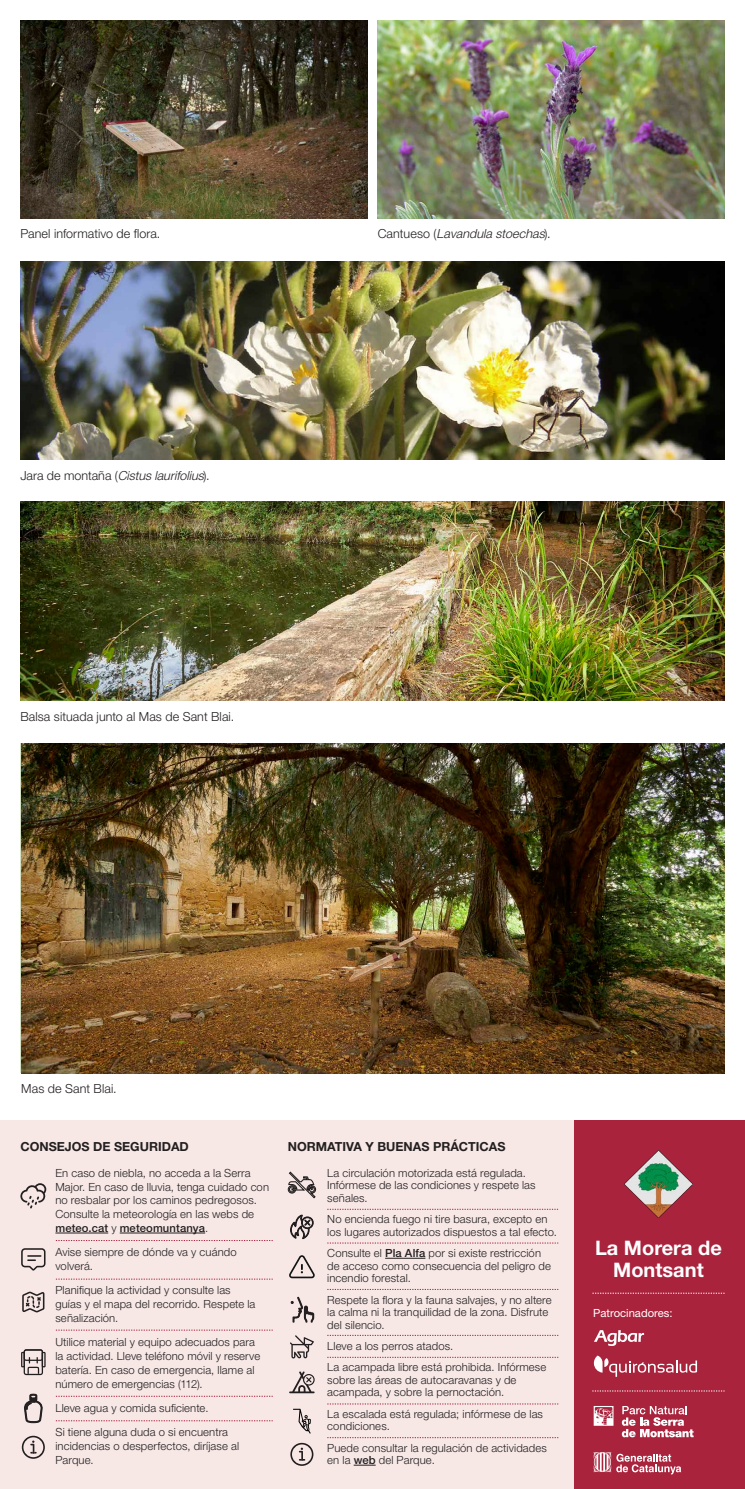
<style>
.page{position:relative;width:745px;height:1489px;background:#fff}
.page>*{position:absolute;margin:0;border:0;box-sizing:border-box;transform-origin:0 0}
.t1{font:700 20px/22.5px "Helvetica Neue LT Std";color:#fff;text-align:center}
.t2{font:300 12.5px "Helvetica Neue LT Std";letter-spacing:.005em;color:#231f20}
.t3{font:italic 300 12.5px "Helvetica Neue LT Std";color:#231f20}
.h3_consells_i_normativa{font:700 12.5px "Helvetica Neue LT Std";color:#231f20}
.t4{font:300 11.25px/13.8px "Helvetica Neue LT Std";letter-spacing:.01em;color:#231f20}
.t5{font:11.25px "Helvetica Neue LT Std";color:#fff}
.s1{font-style:normal}
.s2{font-weight:500}
</style>
<div class="page">
<img style="left:21px;top:743px;width:703px;height:330px">
<img style="left:20px;top:501px;width:704px;height:199px">
<img style="left:20px;top:261px;width:704px;height:199px">
<img style="left:20px;top:20px;width:347px;height:199px">
<img style="left:377px;top:20px;width:347px;height:199px">
<div style="left:0;top:1120px;width:744px;height:368px;background:#f7e8e6"></div>
<div style="left:573px;top:1120px;width:171px;height:368px;background:#a9233d"></div>
<svg style="left:592px;top:1292px;width:132px;height:1px"></svg>
<svg style="left:592px;top:1390px;width:132px;height:1px"></svg>
<svg style="left:594px;top:1330px;width:49px;height:15px"></svg>
<svg style="left:593px;top:1355px;width:103px;height:21px"></svg>
<img style="left:624px;top:1150px;width:68px;height:67px">
<hr style="left:385px;top:1257px;width:40px;height:1px;background:#231f20">
<svg style="left:353px;top:1464px;width:22px;height:1px"></svg>
<hr style="left:55px;top:1232px;width:53px;height:1px;background:#231f20">
<hr style="left:120px;top:1232px;width:85px;height:1px;background:#231f20">
<svg style="left:327px;top:1208px;width:229px;height:1px"></svg>
<svg style="left:327px;top:1242px;width:231px;height:1px"></svg>
<svg style="left:330px;top:1288px;width:228px;height:1px"></svg>
<svg style="left:327px;top:1334px;width:231px;height:1px"></svg>
<svg style="left:327px;top:1356px;width:231px;height:1px"></svg>
<svg style="left:56px;top:1240px;width:216px;height:1px"></svg>
<svg style="left:56px;top:1278px;width:216px;height:1px"></svg>
<svg style="left:56px;top:1329px;width:216px;height:1px"></svg>
<svg style="left:56px;top:1395px;width:216px;height:1px"></svg>
<svg style="left:56px;top:1420px;width:216px;height:1px"></svg>
<svg style="left:327px;top:1403px;width:231px;height:1px"></svg>
<svg style="left:327px;top:1437px;width:231px;height:1px"></svg>
<svg style="left:20px;top:1183px;width:26px;height:25px"></svg>
<svg style="left:21px;top:1248px;width:25px;height:23px"></svg>
<svg style="left:21px;top:1349px;width:25px;height:25px"></svg>
<svg style="left:22px;top:1291px;width:22px;height:21px"></svg>
<svg style="left:24px;top:1393px;width:19px;height:29px"></svg>
<svg style="left:290px;top:1214px;width:24px;height:26px"></svg>
<svg style="left:291px;top:1296px;width:23px;height:26px"></svg>
<svg style="left:290px;top:1335px;width:24px;height:23px"></svg>
<svg style="left:289px;top:1371px;width:25px;height:22px"></svg>
<svg style="left:287px;top:1171px;width:29px;height:28px"></svg>
<svg style="left:290px;top:1442px;width:23px;height:23px"></svg>
<svg style="left:22px;top:1435px;width:23px;height:23px"></svg>
<svg style="left:289px;top:1255px;width:26px;height:23px"></svg>
<svg style="left:293px;top:1408px;width:17px;height:25px"></svg>
<svg style="left:621px;top:1406px;width:72px;height:31px"></svg>
<svg style="left:593px;top:1406px;width:20px;height:19px"></svg>
<svg style="left:593px;top:1452px;width:17px;height:20px"></svg>
<svg style="left:616px;top:1453px;width:64px;height:21px"></svg>
<p class="t2" style="left:20px;top:226px;width:141px">Panel informativo de flora.</p>
<p class="t3" style="left:377px;top:226px;width:174px"><span class="s1">C a n t u e s o (</span> Lavandula stoechas<span class="s1">) .</span></p>
<p class="t3" style="left:20px;top:467px;width:190px"><span class="s1">J a r a d e m o n t a ñ a (</span> Cistus laurifolius<span class="s1">) .</span></p>
<p class="t2" style="left:20px;top:708px;width:215px">Balsa situada junto al Mas de Sant Blai.</p>
<p class="t2" style="left:21px;top:1080px;width:97px">Mas de Sant Blai.</p>
<h3 class="h3_consells_i_normativa" style="left:20px;top:1138px;width:170px">CONSEJOS DE SEGURIDAD</h3>
<h3 class="h3_consells_i_normativa" style="left:287px;top:1138px;width:219px">NORMATIVA Y BUENAS PRÁCTICAS</h3>
<p class="t4" style="left:55px;top:1165px;width:215px">En caso de niebla, no acceda a la Serra Major. En caso de lluvia, tenga cuidado con no resbalar por los caminos pedregosos.<br>Consulte la meteorología en las webs de <span class="s2">meteo.cat</span> y <span class="s2">meteomuntanya</span>.</p>
<p class="t4" style="left:55px;top:1244px;width:183px">Avise siempre de dónde va y cuándo volverá.</p>
<p class="t4" style="left:55px;top:1283px;width:201px">Planifique la actividad y consulte las guías y el mapa del recorrido. Respete la señalización.</p>
<p class="t4" style="left:55px;top:1334px;width:206px">Utilice material y equipo adecuados para la actividad. Lleve teléfono móvil y reserve batería. En caso de emergencia, llame al número de emergencias (112).</p>
<p class="t4" style="left:55px;top:1400px;width:154px">Lleve agua y comida suficiente.</p>
<p class="t4" style="left:55px;top:1424px;width:185px">Si tiene alguna duda o si encuentra incidencias o desperfectos, diríjase al<br>Parque.</p>
<p class="t4" style="left:327px;top:1166px;width:210px;line-height:12.5px">La circulación motorizada está regulada.<br>Infórmese de las condiciones y respete las señales.</p>
<p class="t4" style="left:327px;top:1212px;width:231px;line-height:12.5px">No encienda fuego ni tire basura, excepto en los lugares autorizados dispuestos a tal efecto.</p>
<p class="t4" style="left:327px;top:1246px;width:225px;line-height:12.5px">Consulte el <span class="s2">Pla Alfa</span> por si existe restricción de acceso como consecuencia del peligro de incendio forestal.</p>
<p class="t4" style="left:327px;top:1292px;width:226px;line-height:12.5px">Respete la flora y la fauna salvajes, y no altere la calma ni la tranquilidad de la zona. Disfrute del silencio.</p>
<p class="t4" style="left:327px;top:1338px;width:127px">Lleve a los perros atados.</p>
<p class="t4" style="left:327px;top:1360px;width:220px;line-height:12.5px">La acampada libre está prohibida. Infórmese sobre las áreas de autocaravanas y de acampada, y sobre la pernoctación.</p>
<p class="t4" style="left:327px;top:1406px;width:217px;line-height:12.5px">La escalada está regulada; infórmese de las condiciones.</p>
<p class="t4" style="left:327px;top:1440px;width:221px;line-height:12.5px">Puede consultar la regulación de actividades en la <span class="s2">web</span> del Parque.</p>
<h1 class="t1" style="left:594px;top:1235px;width:128px">La Morera de<br>Montsant</h1>
<p class="t5" style="left:593px;top:1306px;width:81px">Patrocinadores:</p>
</div>
